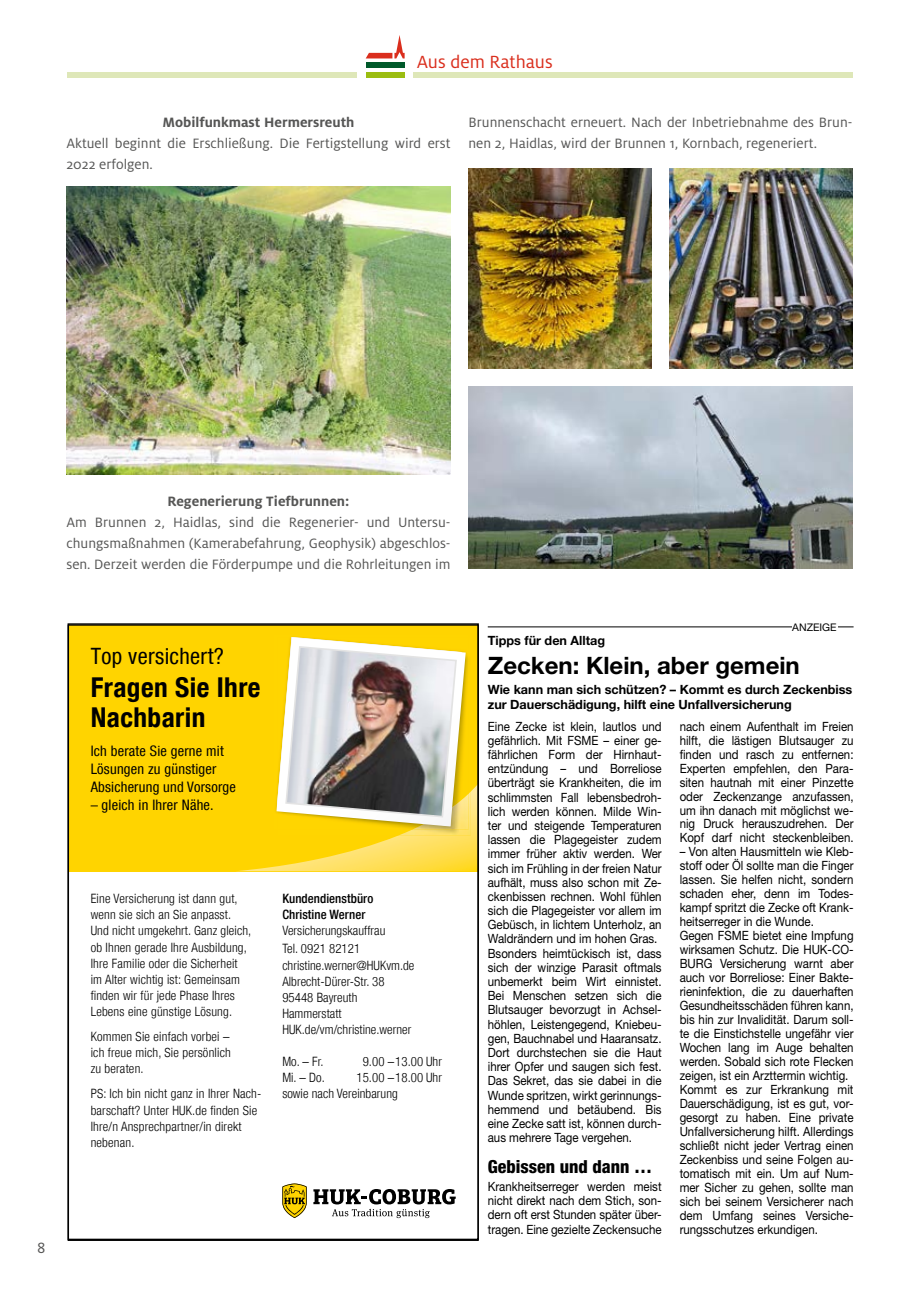
<style>
.page{position:relative;width:919px;height:1289px;background:#fff}
.page>*{position:absolute;margin:0;border:0;box-sizing:border-box;transform-origin:0 0}
.t1{font:27.3px/30px "Helvetica Neuefor HUK 77 Bd Cn";letter-spacing:.015em;color:#000}
.t2{font:700 24px "Helvetica Neue LT Std";color:#000}
.t3{font:22.5px "Helvetica Neuefor HUK 57 Cn";letter-spacing:.015em;color:#000}
.t4{font:19.5px "Milo OT";color:#da2e1d}
.t5{font:800 condensed 18px "Helvetica Neue LT Std";color:#000}
.t6{font:16.5px "Milo OT";color:#565655}
.t7{font:15px/21px "Milo OT";color:#565655}
.t8{font:700 15px "Milo OT";color:#565655}
.t9{font:14.4px/18.1px "Helvetica Neuefor HUK 57 Cn";letter-spacing:.015em;color:#000}
.t10{font:12.9px/16px "Helvetica Neuefor HUK 47 Lt Cn";letter-spacing:.015em;color:#000}
.t11{font:12.9px/16px "Helvetica Neuefor HUK 67 Md Cn";letter-spacing:.005em;color:#000}
.t12{font:12.75px/14px "Helvetica Neue LT Std";color:#000;scale:.9 1}
.t13{font:700 12.75px/15.3px "Helvetica Neue LT Std";color:#000}
.t14{font:10.5px "Helvetica Neue LT Std";color:#000}
</style>
<div class="page">
<div style="left:365px;top:62px;width:39px;height:6px;background:#00592a"></div>
<div style="left:365px;top:72px;width:39px;height:5px;background:#9bbd11"></div>
<svg style="left:366px;top:35px;width:38px;height:23px"></svg>
<div style="left:413px;top:72px;width:439px;height:5px;background:#dee7b8"></div>
<div style="left:68px;top:72px;width:289px;height:5px;background:#dee7b8"></div>
<img style="left:66px;top:186px;width:384px;height:288px">
<img style="left:468px;top:168px;width:183px;height:201px">
<img style="left:669px;top:168px;width:183px;height:201px">
<img style="left:468px;top:386px;width:384px;height:182px">
<svg style="left:313px;top:1189px;width:142px;height:29px"></svg>
<svg style="left:282px;top:1183px;width:25px;height:35px"></svg>
<div style="left:68px;top:625px;width:410px;height:246px;background:#ffd400"></div>
<svg style="left:239px;top:637px;width:237px;height:234px"></svg>
<img style="left:287px;top:647px;width:168px;height:168px">
<hr style="left:487px;top:626px;width:366px;height:1px;background:#000">
<div style="left:792px;top:623px;width:45px;height:9px;background:#fff"></div>
<h3 class="t4" style="left:416px;top:51px;width:137px">Aus dem Rathaus</h3>
<p class="t8" style="left:162px;top:114px;width:193px">Mobilfunkmast Hermersreuth</p>
<p class="t7" style="left:66px;top:133px;width:385px">Aktuell beginnt die Erschließung. Die Fertigstellung wird erst<br>2022 erfolgen.</p>
<p class="t7" style="left:468px;top:112px;width:385px">Brunnenschacht erneuert. Nach der Inbetriebnahme des Brun&shy;nen 2, Haidlas, wird der Brunnen 1, Kornbach, regeneriert.</p>
<p class="t8" style="left:167px;top:492px;width:183px">Regenerierung Tiefbrunnen:</p>
<p class="t7" style="left:66px;top:511px;width:385px;text-align:justify">Am Brunnen 2, Haidlas, sind die Regenerier- und Untersu&shy;chungsmaßnahmen (Kamerabefahrung, Geophysik) abgeschlos&shy;sen. Derzeit werden die Förderpumpe und die Rohrleitungen im</p>
<h3 class="t3" style="left:91px;top:642px;width:135px">Top versichert?</h3>
<h1 class="t1" style="left:91px;top:672px;width:171px">Fragen Sie Ihre<br>Nachbarin</h1>
<p class="t9" style="left:91px;top:741px;width:147px">Ich berate Sie gerne mit<br>Lösungen zu günstiger<br>Absicherung und Vorsorge</p>
<p class="t9" style="left:91px;top:796px;width:125px">– gleich in Ihrer Nähe.</p>
<p class="t10" style="left:91px;top:890px;width:162px">Eine Versicherung ist dann gut, wenn sie sich an Sie anpasst.<br>Und nicht umgekehrt. Ganz gleich, ob Ihnen gerade Ihre Ausbildung,<br>Ihre Familie oder die Sicherheit im Alter wichtig ist: Gemeinsam finden wir für jede Phase Ihres<br>Lebens eine günstige Lösung.</p>
<p class="t10" style="left:91px;top:1028px;width:142px;text-align:justify">Kommen Sie einfach vorbei – ich freue mich, Sie persönlich zu beraten.</p>
<p class="t10" style="left:91px;top:1085px;width:172px">PS: Ich bin nicht ganz in Ihrer Nach&shy;barschaft? Unter HUK.de finden Sie<br>Ihre/n Ansprechpartner/in direkt nebenan.</p>
<p class="t11" style="left:282px;top:890px;width:92px">Kundendienstbüro<br>Christine Werner</p>
<p class="t10" style="left:282px;top:922px;width:105px">Versicherungskauffrau</p>
<p class="t10" style="left:282px;top:940px;width:79px">Tel. 0921 82121</p>
<p class="t10" style="left:282px;top:956px;width:134px">christine.werner@HUKvm.de</p>
<p class="t10" style="left:282px;top:972px;width:104px">Albrecht-Dürer-Str. 38<br>95448 Bayreuth<br>Hammerstatt</p>
<p class="t10" style="left:282px;top:1021px;width:130px">HUK.de/vm/christine.werner</p>
<p class="t10" style="left:282px;top:1053px;width:43px">Mo. – Fr.</p>
<p class="t10" style="left:363px;top:1053px;width:81px">9.00 –13.00 Uhr</p>
<p class="t10" style="left:282px;top:1069px;width:44px">Mi. – Do.</p>
<p class="t10" style="left:282px;top:1069px;width:161px;text-indent:74px">15.00 –18.00 Uhr sowie nach Vereinbarung</p>
<p class="t6" style="left:37px;top:1238px;width:10px">8</p>
<p class="t14" style="left:792px;top:621px;width:46px">ANZEIGE</p>
<p class="t13" style="left:487px;top:632px;width:119px">Tipps für den Alltag</p>
<h2 class="t2" style="left:487px;top:650px;width:313px">Zecken: Klein, aber gemein</h2>
<p class="t13" style="left:487px;top:681px;width:366px">Wie kann man sich schützen? – Kommt es durch Zeckenbiss zur Dauerschädigung, hilft eine Unfallversicherung</p>
<p class="t12" style="left:487px;top:719px;width:195px">Eine Zecke ist klein, lautlos und gefährlich. Mit FSME – einer ge&shy;fährlichen Form der Hirnhaut&shy;entzündung – und Borreliose überträgt sie Krankheiten, die im schlimmsten Fall lebensbedroh&shy;lich werden können. Milde Win&shy;ter und steigende Temperaturen lassen die Plagegeister zudem immer früher aktiv werden. Wer sich im Frühling in der freien Natur aufhält, muss also schon mit Ze&shy;ckenbissen rechnen. Wohl fühlen sich die Plagegeister vor allem im<br>Gebüsch, in lichtem Unterholz, an<br>Waldrändern und im hohen Gras.<br>Bsonders heimtückisch ist, dass sich der winzige Parasit oftmals unbemerkt beim Wirt einnistet.<br>Bei Menschen setzen sich die<br>Blutsauger bevorzugt in Achsel&shy;höhlen, Leistengegend, Kniebeu&shy;gen, Bauchnabel und Haaransatz.<br>Dort durchstechen sie die Haut ihrer Opfer und saugen sich fest.<br>Das Sekret, das sie dabei in die<br>Wunde spritzen, wirkt gerinnungs&shy;hemmend und betäubend. Bis eine Zecke satt ist, können durch&shy;aus mehrere Tage vergehen.</p>
<h3 class="t5" style="left:487px;top:1154px;width:166px">Gebissen und dann …</h3>
<p class="t12" style="left:487px;top:1179px;width:195px;text-align:justify">Krankheitserreger werden meist nicht direkt nach dem Stich, son&shy;dern oft erst Stunden später über&shy;tragen. Eine gezielte Zeckensuche</p>
<p class="t12" style="left:679px;top:719px;width:195px;text-align:center">nach einem Aufenthalt im Freien hilft, die lästigen Blutsauger zu nden und rasch zu entfernen:<br>Experten empfehlen, den Para&shy;siten hautnah mit einer Pinzette oder Zeckenzange anzufassen, um ihn danach mit möglichst we&shy;nig Druck herauszudrehen. Der<br>Kopf darf nicht steckenbleiben.</p>
<p class="t12" style="left:679px;top:844px;width:195px">– Von alten Hausmitteln wie Kleb&shy;stoff oder Öl sollte man die Finger lassen. Sie helfen nicht, sondern schaden eher, denn im Todes&shy;kampf spritzt die Zecke oft Krank&shy;heitserreger in die Wunde.<br>Gegen FSME bietet eine Impfung wirksamen Schutz. Die HUK-CO-<br>BURG Versicherung warnt aber auch vor Borreliose: Einer Bakte&shy;rieninfektion, die zu dauerhaften<br>Gesundheitsschäden führen kann, bis hin zur Invalidität. Darum soll&shy;te die Einstichstelle ungefähr vier<br>Wochen lang im Auge behalten werden. Sobald sich rote Flecken zeigen, ist ein Arzttermin wichtig.<br>Kommt es zur Erkrankung mit<br>Dauerschädigung, ist es gut, vor&shy;gesorgt zu haben. Eine private<br>Unfallversicherung hilft. Allerdings schließt nicht jeder Vertrag einen<br>Zeckenbiss und seine Folgen au&shy;tomatisch mit ein. Um auf Num&shy;mer Sicher zu gehen, sollte man sich bei seinem Versicherer nach dem Umfang seines Versiche&shy;rungsschutzes erkundigen.</p>
</div>
